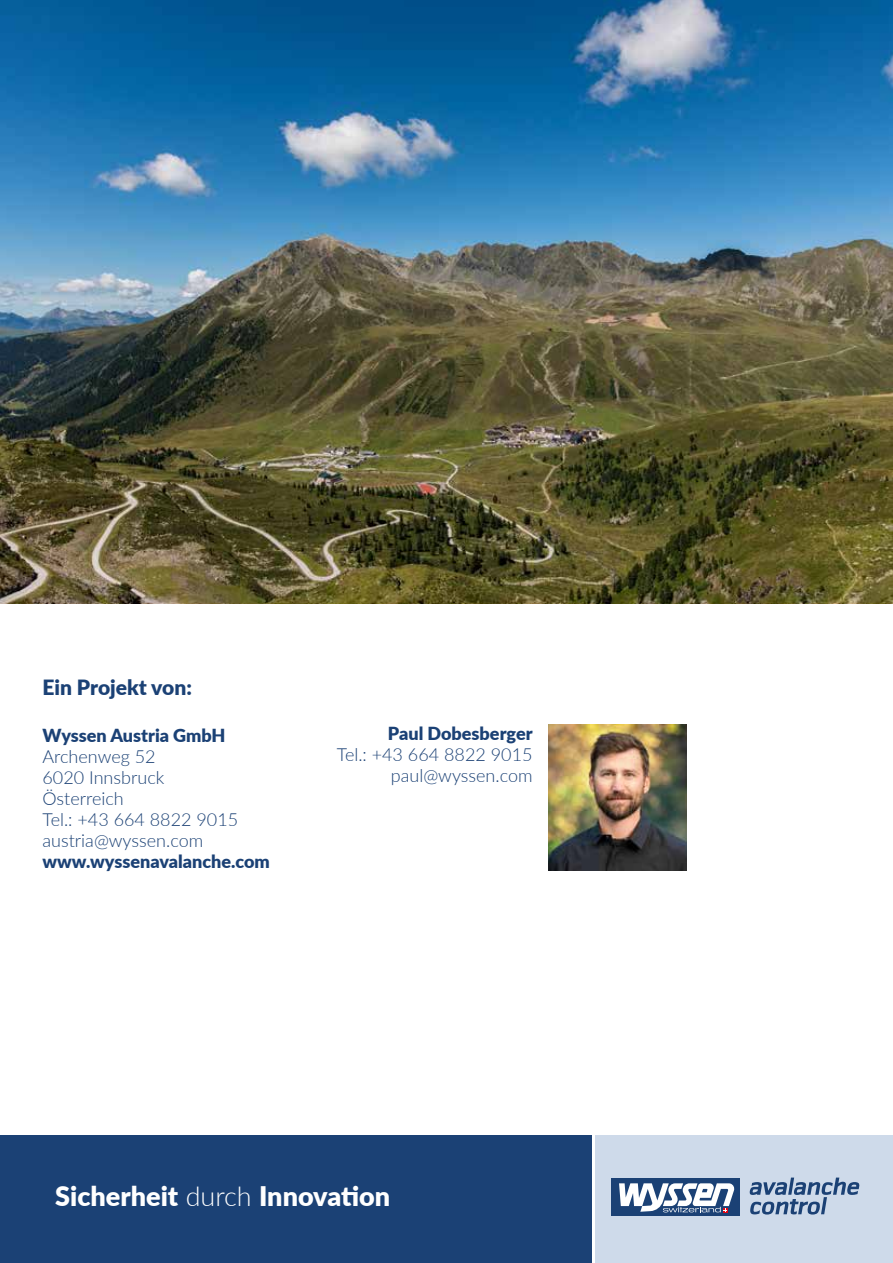
<style>
.page{position:relative;width:893px;height:1263px;background:#fff}
.page>*{position:absolute;margin:0;border:0;box-sizing:border-box;transform-origin:0 0}
.t1{font:900 27px "Lato";color:#fff}
.t2{font:900 21px "Lato";color:#1b4175}
.t3{font:300 18px/21px "Lato";color:#1b4175;text-align:right}
.t4{font:900 18px "Lato";color:#1b4175}
.s1{font-weight:300}
</style>
<div class="page">
<div style="left:0;top:1135px;width:591px;height:128px;background:#1b4175"></div>
<div style="left:595px;top:1135px;width:298px;height:128px;background:#cedaea"></div>
<div style="left:612px;top:1178px;width:128px;height:37px;background:#1b4175"></div>
<svg style="left:750px;top:1177px;width:109px;height:37px"></svg>
<svg style="left:619px;top:1183px;width:116px;height:29px"></svg>
<img style="left:549px;top:724px;width:137px;height:147px">
<img style="left:0;top:0;width:893px;height:604px">
<p class="t2" style="left:43px;top:671px;width:151px">Ein Projekt von:</p>
<p class="t4" style="left:43px;top:722px;width:185px">Wyssen Austria GmbH</p>
<p class="t3" style="left:43px;top:745px;width:197px;text-align:left">Archenweg 52<br>6020 Innsbruck<br>Österreich<br>Tel.: +43 664 8822 9015 austria@wyssen.com</p>
<p class="t4" style="left:43px;top:848px;width:229px">www.wyssenavalanche.com</p>
<p class="t4" style="left:388px;top:720px;width:146px">Paul Dobesberger</p>
<p class="t3" style="left:337px;top:744px;width:197px">Tel.: +43 664 8822 9015 paul@wyssen.com</p>
<h1 class="t1" style="left:55px;top:1175px;width:337px">Sicherheit <span class="s1">durch</span> Innovation</h1>
</div>
